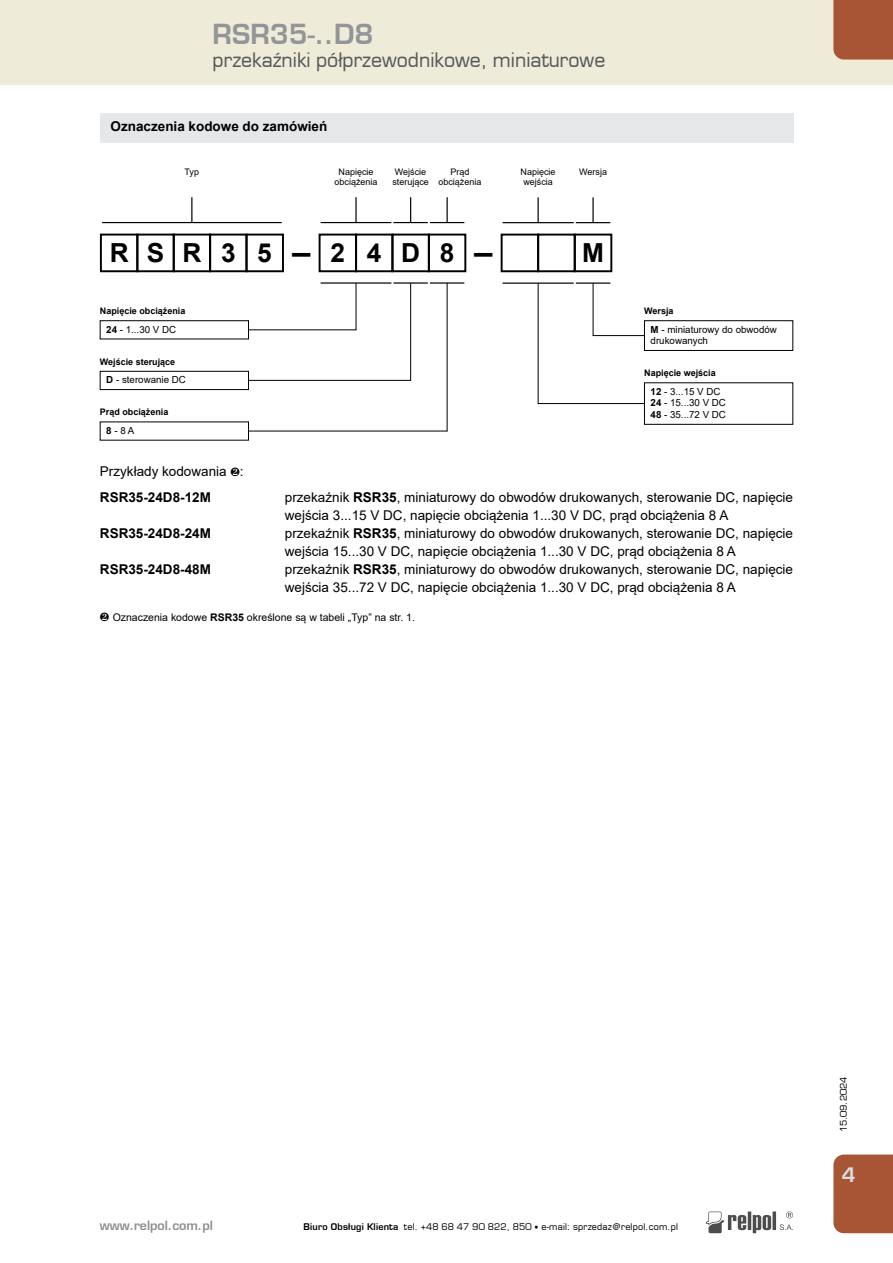
<style>
.page{position:relative;width:893px;height:1263px;background:#fff}
.page>*{position:absolute;margin:0;border:0;box-sizing:border-box;transform-origin:0 0}
.t1{font:700 27px "Euromode";color:#939598}
.t2{font:700 26.25px "Arial";letter-spacing:.75em;color:#000}
.t3{font:700 26.25px "Arial";letter-spacing:.75em;color:#000;scale:.7 1}
.t4{font:19.5px "Euromode";color:#58595b}
.t5{font:700 19.5px "Euromode";color:#dcddde}
.t6{font:13.5px/18px "Arial";color:#000}
.t7{font:700 13.5px "Arial";color:#000}
.t8{font:700 12.45px "Euromode";color:#8a8c8e}
.t9{font:10.5px "Arial";color:#000}
.t10{font:9.75px/11.7px "Arial";color:#000}
.t11{font:9px "Euromode";letter-spacing:.02em;color:#000}
.t12{font:9px/10.8px "Arial";color:#000;text-align:center}
.t13{font:700 9px "Arial";color:#000}
.s1{font-weight:700}
.s2{font-size:7.5px}
</style>
<div class="page">
<div style="left:0;top:0;width:893px;height:85px;background:#eeebd9"></div>
<div style="left:833px;top:1154px;width:60px;height:79px;background:#a75534"></div>
<div style="left:833px;top:0;width:60px;height:60px;background:#a75534"></div>
<svg style="left:706px;top:1211px;width:87px;height:22px"></svg>
<hr style="left:243px;top:330px;width:113px;height:1px;background:#000">
<hr style="left:538px;top:403px;width:128px;height:1px;background:#000">
<hr style="left:238px;top:380px;width:173px;height:1px;background:#000">
<div style="left:100px;top:113px;width:693px;height:29px;background:#e6e7e8"></div>
<div style="left:100px;top:321px;width:148px;height:18px;background:#fff"></div>
<div style="left:100px;top:320px;width:149px;height:19px;border:1px solid #000"></div>
<hr style="left:538px;top:283px;width:1px;height:121px;background:#000">
<div style="left:537px;top:234px;width:39px;height:38px;border:2px solid #000"></div>
<div style="left:391px;top:234px;width:39px;height:38px;border:2px solid #000"></div>
<div style="left:428px;top:234px;width:38px;height:38px;border:2px solid #000"></div>
<hr style="left:102px;top:222px;width:180px;height:1px;background:#000">
<svg style="left:191px;top:197px;width:1px;height:25px"></svg>
<hr style="left:393px;top:222px;width:35px;height:1px;background:#000">
<svg style="left:410px;top:197px;width:1px;height:25px"></svg>
<hr style="left:503px;top:222px;width:71px;height:1px;background:#000">
<hr style="left:537px;top:197px;width:2px;height:26px;background:#000">
<hr style="left:410px;top:283px;width:1px;height:98px;background:#000">
<div style="left:319px;top:234px;width:38px;height:38px;border:2px solid #000"></div>
<div style="left:355px;top:234px;width:38px;height:38px;border:2px solid #000"></div>
<hr style="left:321px;top:222px;width:70px;height:1px;background:#000">
<hr style="left:355px;top:197px;width:2px;height:26px;background:#000">
<hr style="left:356px;top:283px;width:1px;height:47px;background:#000">
<div style="left:209px;top:234px;width:39px;height:38px;border:2px solid #000"></div>
<div style="left:245px;top:234px;width:39px;height:38px;border:2px solid #000"></div>
<div style="left:173px;top:234px;width:38px;height:38px;border:2px solid #000"></div>
<div style="left:136px;top:234px;width:39px;height:38px;border:2px solid #000"></div>
<div style="left:100px;top:234px;width:38px;height:38px;border:2px solid #000"></div>
<hr style="left:430px;top:222px;width:34px;height:1px;background:#000">
<hr style="left:393px;top:282px;width:35px;height:2px;background:#000">
<hr style="left:503px;top:282px;width:71px;height:2px;background:#000">
<hr style="left:321px;top:282px;width:70px;height:2px;background:#000">
<hr style="left:430px;top:282px;width:34px;height:2px;background:#000">
<hr style="left:446px;top:197px;width:2px;height:26px;background:#000">
<hr style="left:447px;top:283px;width:1px;height:148px;background:#000">
<div style="left:100px;top:371px;width:148px;height:19px;background:#fff"></div>
<div style="left:100px;top:371px;width:149px;height:19px;border:1px solid #000"></div>
<div style="left:644px;top:383px;width:149px;height:41px;background:#fff"></div>
<div style="left:644px;top:383px;width:149px;height:42px;border:1px solid #000"></div>
<hr style="left:593px;top:283px;width:1px;height:53px;background:#000">
<div style="left:574px;top:234px;width:38px;height:38px;border:2px solid #000"></div>
<hr style="left:576px;top:222px;width:34px;height:1px;background:#000">
<hr style="left:592px;top:197px;width:2px;height:26px;background:#000">
<hr style="left:576px;top:282px;width:34px;height:2px;background:#000">
<hr style="left:593px;top:335px;width:60px;height:1px;background:#000">
<hr style="left:206px;top:431px;width:241px;height:1px;background:#000">
<div style="left:100px;top:422px;width:148px;height:18px;background:#fff"></div>
<div style="left:501px;top:234px;width:38px;height:38px;border:2px solid #000"></div>
<div style="left:644px;top:321px;width:149px;height:29px;background:#fff"></div>
<div style="left:644px;top:320px;width:149px;height:31px;border:1px solid #000"></div>
<h1 class="t1" style="left:213px;top:18px;width:162px">RSR35-..D8</h1>
<h3 class="t4" style="left:213px;top:48px;width:394px">przekaźniki półprzewodnikowe, miniaturowe</h3>
<p class="t7" style="left:111px;top:117px;width:218px">Oznaczenia kodowe do zamówień</p>
<p class="t12" style="left:185px;top:166px;width:16px">Typ</p>
<p class="t12" style="left:334px;top:166px;width:45px">Napięcie obciążenia</p>
<p class="t12" style="left:392px;top:166px;width:38px;text-align:left">Wejście sterujące</p>
<p class="t12" style="left:438px;top:166px;width:45px">Prąd obciążenia</p>
<h2 class="t2" style="left:110px;top:235px;width:202px">RSR35—</h2>
<h2 class="t3" style="left:474px;top:235px;width:28px">—</h2>
<h2 class="t2" style="left:331px;top:235px;width:125px">24D8</h2>
<p class="t13" style="left:100px;top:305px;width:87px">Napięcie obciążenia</p>
<p class="t10" style="left:106px;top:323px;width:71px"><span class="s1">24</span> - 1...30 V DC</p>
<p class="t13" style="left:100px;top:355px;width:77px">Wejście sterujące</p>
<p class="t10" style="left:106px;top:374px;width:81px"><span class="s1">D</span> - sterowanie DC</p>
<p class="t13" style="left:100px;top:406px;width:70px">Prąd obciążenia</p>
<p class="t10" style="left:106px;top:425px;width:30px"><span class="s1">8</span> - 8 A</p>
<p class="t12" style="left:521px;top:166px;width:37px">Napięcie wejścia</p>
<p class="t12" style="left:579px;top:166px;width:29px">Wersja</p>
<h2 class="t2" style="left:582px;top:235px;width:23px">M</h2>
<p class="t13" style="left:644px;top:305px;width:31px">Wersja</p>
<p class="t10" style="left:651px;top:323px;width:128px"><span class="s1">M</span> - miniaturowy do obwodów drukowanych</p>
<p class="t13" style="left:644px;top:367px;width:73px">Napięcie wejścia</p>
<p class="t10" style="left:651px;top:385px;width:77px"><span class="s1">12</span> - 3...15 V DC<br><span class="s1">24</span> - 15...30 V DC<br><span class="s1">48</span> - 35...72 V DC</p>
<p class="t6" style="left:100px;top:458px;width:145px;line-height:26.4px">Przykłady kodowania •:<br><span class="s1">RSR35-24D8-12M</span></p>
<p class="t6" style="left:285px;top:488px;width:510px">przekaźnik <span class="s1">RSR35</span>, miniaturowy do obwodów drukowanych, sterowanie DC, napięcie wejścia 3...15 V DC, napięcie obciążenia 1...30 V DC, prąd obciążenia 8 A</p>
<p class="t7" style="left:100px;top:524px;width:113px">RSR35-24D8-24M</p>
<p class="t6" style="left:285px;top:524px;width:510px">przekaźnik <span class="s1">RSR35</span>, miniaturowy do obwodów drukowanych, sterowanie DC, napięcie wejścia 15...30 V DC, napięcie obciążenia 1...30 V DC, prąd obciążenia 8 A</p>
<p class="t7" style="left:100px;top:560px;width:113px">RSR35-24D8-48M</p>
<p class="t6" style="left:285px;top:560px;width:510px">przekaźnik <span class="s1">RSR35</span>, miniaturowy do obwodów drukowanych, sterowanie DC, napięcie wejścia 35...72 V DC, napięcie obciążenia 1...30 V DC, prąd obciążenia 8 A</p>
<p class="t9" style="left:100px;top:610px;width:317px">• Oznaczenia kodowe <span class="s1">RSR35</span> określone są w tabeli „Typ” na str. 1.</p>
<p class="t8" style="left:100px;top:1218px;width:114px">www.relpol.com.pl</p>
<p class="t11" style="left:304px;top:1221px;width:376px"><span class="s1">Biuro Obsługi Klienta</span> tel. +48 68 47 90 822, 850 <span class="s2">•</span> e-mail: sprzedaz@relpol.com.pl</p>
<p class="t11" style="left:838px;top:1132px;width:57px;rotate:-90deg">15.09.2024</p>
<h3 class="t5" style="left:842px;top:1163px;width:15px">4</h3>
</div>
